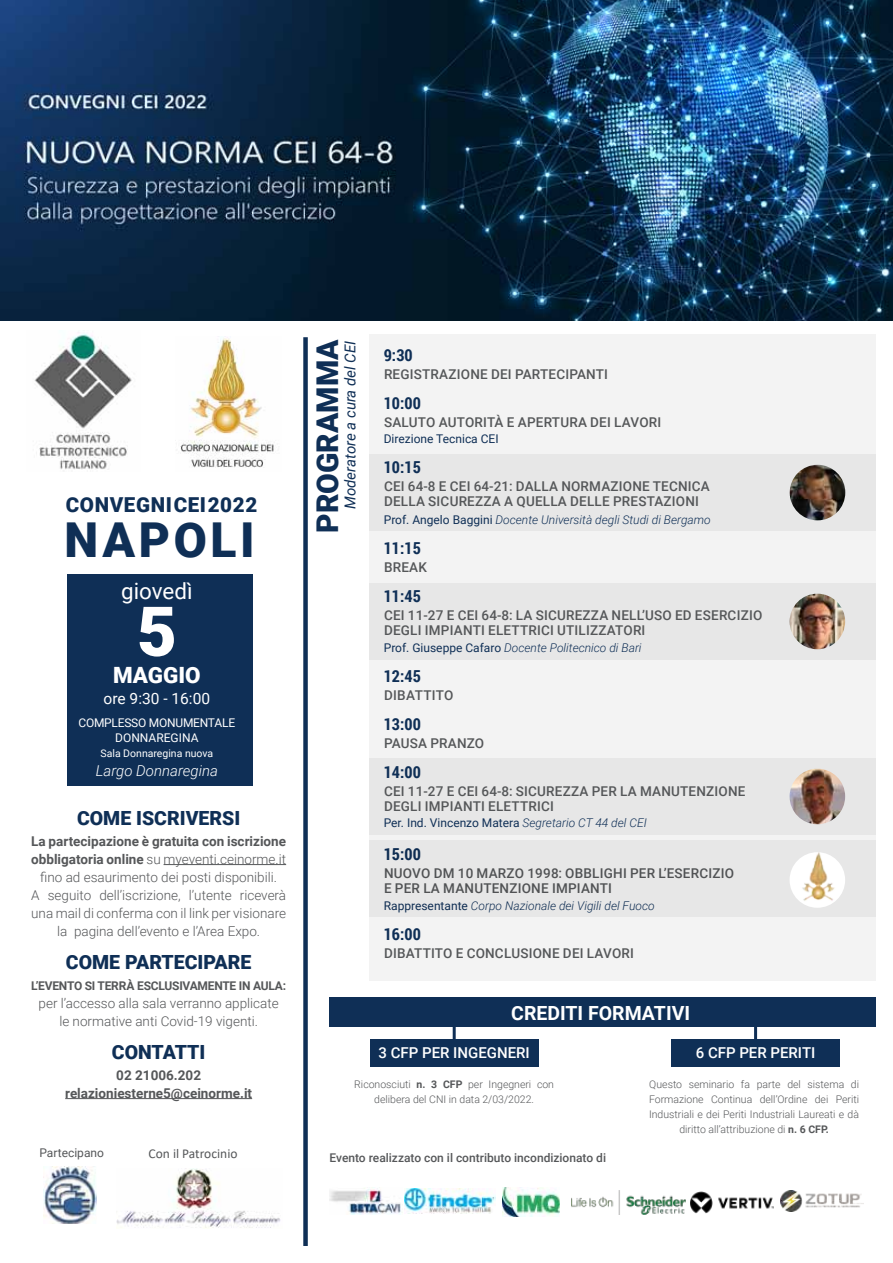
<style>
.page{position:relative;width:893px;height:1263px;background:#fff}
.page>*{position:absolute;margin:0;border:0;box-sizing:border-box;transform-origin:0 0}
.t1{font:900 69px "Roboto";color:#fff}
.t2{font:900 48.15px "Roboto";letter-spacing:.075em;color:#0f2f56}
.t3{font:900 30px "Roboto";color:#0f2f56}
.t4{font:22.35px "Roboto";color:#fff}
.t5{font:900 22.35px "Roboto";color:#fff}
.t6{font:900 20.55px "Roboto";letter-spacing:.03em;color:#0f2f56}
.t7{font:900 19.5px "Roboto";color:#0f2f56}
.t8{font:700 19.5px "Roboto";color:#fff}
.t9{font:700 16.5px "Roboto Condensed";color:#0f2f56}
.t10{font:15.45px "Roboto";color:#fff}
.t11{font:500 15px "Roboto";color:#fff}
.t12{font:italic 15px "Roboto";color:#0f2f56}
.t13{font:italic 300 15px "Roboto";color:#fff}
.t14{font:500 13.5px "Roboto";letter-spacing:.015em;color:#555759}
.t15{font:300 13.5px/18px "Roboto";color:#555759;text-align:center}
.t16{font:700 13.5px/18px "Roboto";color:#555759;text-align:center}
.t17{font:13.5px "Calibri";color:#555759}
.t18{font:italic 300 12px "Roboto";color:#0f2f56}
.t19{font:12px "Roboto";color:#0f2f56}
.t20{font:500 12px "Roboto";color:#555759}
.t21{font:700 12px "Roboto";letter-spacing:-.02em;color:#555759}
.t22{font:12px/15px "Roboto";letter-spacing:-.02em;color:#fff;text-align:center}
.t23{font:12px "Roboto";color:#555759}
.t24{font:300 10.5px/15px "Roboto";color:#555759;text-align:center}
.t25{font:10.5px "Roboto";color:#fff}
.s1{font-weight:700}
.s2{font-weight:400;font-style:normal}
.s3{font-weight:300;font-style:italic}
</style>
<div class="page">
<div style="left:370px;top:334px;width:506px;height:646px;background:#f3f3f3"></div>
<div style="left:330px;top:997px;width:546px;height:30px;background:#0f2f56"></div>
<div style="left:370px;top:583px;width:506px;height:77px;background:#e7e7e7"></div>
<div style="left:370px;top:454px;width:506px;height:77px;background:#e7e7e7"></div>
<img style="left:0;top:0;width:893px;height:320px">
<img style="left:34px;top:332px;width:98px;height:139px">
<img style="left:180px;top:337px;width:94px;height:131px">
<div style="left:303px;top:337px;width:5px;height:909px;background:#0f2f56"></div>
<div style="left:67px;top:574px;width:186px;height:212px;background:#0f2f56"></div>
<div style="left:370px;top:758px;width:506px;height:77px;background:#e7e7e7"></div>
<img style="left:117px;top:1168px;width:164px;height:60px">
<img style="left:44px;top:1166px;width:52px;height:57px">
<div style="left:370px;top:1039px;width:168px;height:27px;background:#0f2f56"></div>
<hr style="left:453px;top:1015px;width:3px;height:29px;background:#0f2f56">
<div style="left:671px;top:1039px;width:169px;height:27px;background:#0f2f56"></div>
<hr style="left:754px;top:1016px;width:3px;height:29px;background:#0f2f56">
<div style="left:370px;top:841px;width:506px;height:76px;background:#e7e7e7"></div>
<img style="left:790px;top:594px;width:55px;height:55px;border-radius:28px">
<img style="left:790px;top:852px;width:55px;height:56px;border-radius:28px">
<img style="left:790px;top:769px;width:55px;height:55px;border-radius:28px">
<img style="left:790px;top:465px;width:55px;height:55px;border-radius:28px">
<img style="left:502px;top:1187px;width:57px;height:29px">
<img style="left:780px;top:1190px;width:83px;height:22px">
<img style="left:404px;top:1189px;width:91px;height:24px">
<img style="left:691px;top:1191px;width:83px;height:23px">
<hr style="left:164px;top:864px;width:122px;height:1px;background:#555759">
<hr style="left:65px;top:1098px;width:187px;height:1px;background:#555759">
<img style="left:330px;top:1187px;width:71px;height:27px">
<img style="left:571px;top:1190px;width:114px;height:24px">
<h3 class="t6" style="left:66px;top:490px;width:193px">CONVEGNi CEI 2022</h3>
<h2 class="t2" style="left:65px;top:506px;width:192px">NAPOLI</h2>
<h3 class="t4" style="left:121px;top:575px;width:73px">giovedì</h3>
<h1 class="t1" style="left:137px;top:583px;width:41px">5</h1>
<h3 class="t5" style="left:113px;top:660px;width:89px">MAGGIO</h3>
<p class="t10" style="left:104px;top:688px;width:108px">ore 9:30 - 16:00</p>
<p class="t22" style="left:78px;top:714px;width:158px">COMPLESSO MONUMENTALE<br>DONNAREGINA</p>
<p class="t25" style="left:101px;top:746px;width:114px">Sala Donnaregina nuova</p>
<p class="t13" style="left:96px;top:760px;width:124px">Largo Donnaregina</p>
<h3 class="t7" style="left:77px;top:804px;width:165px">COME ISCRIVERSI</h3>
<p class="t15" style="left:31px;top:831px;width:256px"><span class="s1">La partecipazione è gratuita con iscrizione obbligatoria online</span> su myeventi.ceinorme.it fino ad esaurimento dei posti disponibili.<br>A seguito dell’iscrizione, l’utente riceverà una mail di conferma con il link per visionare la pagina dell’evento e l’Area Expo.</p>
<h3 class="t7" style="left:66px;top:948px;width:187px">COME PARTECIPARE</h3>
<p class="t21" style="left:31px;top:977px;width:256px">L’EVENTO SI TERRà ESCLUSIVAMENTE IN AULA:</p>
<p class="t15" style="left:39px;top:993px;width:242px">per l’accesso alla sala verranno applicate le normative anti Covid-19 vigenti.</p>
<h3 class="t7" style="left:112px;top:1038px;width:95px">CONTATTI</h3>
<p class="t16" style="left:65px;top:1065px;width:188px">02 21006.202 relazioniesterne5@ceinorme.it</p>
<h3 class="t3" style="left:306px;top:533px;width:195px;rotate:-90deg">PROGRAMMA</h3>
<p class="t12" style="left:340px;top:509px;width:170px;rotate:-90deg">Moderatore a cura del CEI</p>
<p class="t9" style="left:384px;top:343px;width:30px">9:30</p>
<p class="t14" style="left:384px;top:365px;width:173px">REGISTRAZI ONE DEI PARTECIP</p>
<p class="t14" style="left:577px;top:365px;width:30px">ANTI</p>
<p class="t9" style="left:384px;top:391px;width:39px">10:00</p>
<p class="t14" style="left:384px;top:413px;width:152px">SALUTO AUTORITÀ E APER</p>
<p class="t14" style="left:552px;top:413px;width:104px">TURA DEI LAVORI</p>
<p class="t19" style="left:384px;top:431px;width:116px">Direzione Tecnica CEI</p>
<p class="t9" style="left:384px;top:456px;width:39px">10:15</p>
<p class="t14" style="left:384px;top:477px;width:286px">CEI 64-8 E CEI 64-21: DALLA NORMAZI ONE TECNIC</p>
<p class="t14" style="left:701px;top:477px;width:10px">A</p>
<p class="t14" style="left:384px;top:492px;width:238px">DELLA SICUREZZA A QUELLA DELLE PRE</p>
<p class="t14" style="left:638px;top:492px;width:54px">STAZI ONI</p>
<p class="t18" style="left:384px;top:512px;width:329px"><span class="s2">Prof. Angelo Baggini</span> Docente Università degli Studi di Bergamo</p>
<p class="t9" style="left:384px;top:537px;width:39px">11:15</p>
<p class="t14" style="left:384px;top:558px;width:44px">BREAK</p>
<p class="t9" style="left:384px;top:585px;width:39px">11:45</p>
<p class="t14" style="left:384px;top:606px;width:335px">CEI 11-27 E CEI 64-8: LA SICUREZZA NELL’USO ED ESERCI</p>
<p class="t14" style="left:741px;top:606px;width:23px">ZIO</p>
<p class="t14" style="left:384px;top:621px;width:152px">DEG LI IMPIANTI ELETTRICI</p>
<p class="t14" style="left:557px;top:621px;width:83px">UTI LIZZATORI</p>
<p class="t18" style="left:384px;top:639px;width:259px"><span class="s2">Prof. Giuseppe Cafaro</span> Docente Politecnico di Bari</p>
<p class="t9" style="left:384px;top:664px;width:39px">12:45</p>
<p class="t14" style="left:384px;top:686px;width:71px">DIBATTITO</p>
<p class="t9" style="left:384px;top:712px;width:39px">13:00</p>
<p class="t14" style="left:384px;top:734px;width:102px">PAUSA PRANZO</p>
<p class="t9" style="left:384px;top:760px;width:39px">14:00</p>
<p class="t14" style="left:384px;top:782px;width:217px">CEI 11-27 E CEI 64-8: SICUREZZA PER</p>
<p class="t14" style="left:620px;top:782px;width:117px">LA MANUTENZIONE</p>
<p class="t14" style="left:384px;top:797px;width:152px">DEG LI IMPIANTI ELETTRICI</p>
<p class="t19" style="left:384px;top:815px;width:265px">Per. Ind. Vincenzo Matera <span class="s3">Segretario CT 44 del CEI</span></p>
<p class="t9" style="left:384px;top:843px;width:39px">15:00</p>
<p class="t14" style="left:384px;top:864px;width:256px">NUOVO DM 10 MARZO 1998: OBBLIGHI PER</p>
<p class="t14" style="left:658px;top:864px;width:33px">L’ESERCI</p>
<p class="t14" style="left:712px;top:864px;width:23px">ZIO</p>
<p class="t14" style="left:384px;top:879px;width:20px">E PER</p>
<p class="t14" style="left:423px;top:879px;width:188px">LA MANUTENZIONE IMPIANTI</p>
<p class="t18" style="left:384px;top:897px;width:273px"><span class="s2">Rappresentante</span> Corpo Nazionale dei Vigili del Fuoco</p>
<p class="t9" style="left:384px;top:922px;width:39px">16:00</p>
<p class="t14" style="left:384px;top:944px;width:244px">DIBATTITO E CONCLUSI ONE DEI LAVORI</p>
<h3 class="t8" style="left:511px;top:999px;width:180px">CREDITI FORMATIVI</h3>
<p class="t11" style="left:379px;top:1042px;width:153px">3 CFP PER INGEGNERI</p>
<p class="t11" style="left:696px;top:1042px;width:121px">6 CFP PER PERITI</p>
<p class="t24" style="left:354px;top:1076px;width:201px">Riconosciuti <span class="s1">n. 3 CFP</span> per Ingegneri con delibera del CNI in data 2/03/2022.</p>
<p class="t24" style="left:649px;top:1076px;width:212px">Questo seminario fa parte del sistema di Formazione Continua dell’Ordine dei Periti Industriali e dei Periti Industriali Laureati e dà diritto all’attribuzione di <span class="s1">n. 6 CFP.</span></p>
<p class="t23" style="left:39px;top:1144px;width:66px">Partecipano</p>
<p class="t17" style="left:149px;top:1144px;width:90px">Con il Patrocinio</p>
<p class="t20" style="left:330px;top:1150px;width:278px">EVENTO REALIZZATO CON IL CONTRIBUTO INCONDIZIONATO DI</p>
</div>
